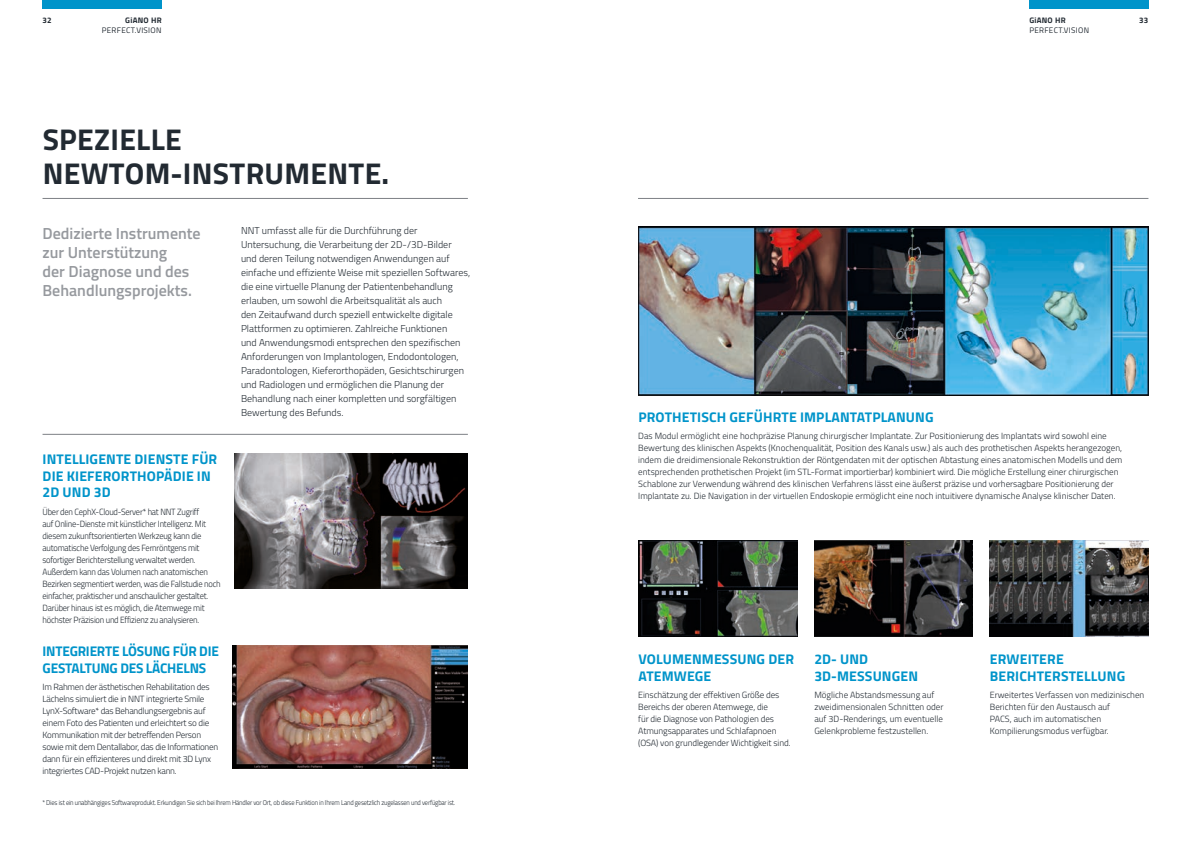
<style>
.page{position:relative;width:1191px;height:842px;background:#fff}
.page>*{position:absolute;margin:0;border:0;box-sizing:border-box;transform-origin:0 0}
.t1{font:700 30px/34px "Titillium";letter-spacing:.01em;color:#222a32}
.t2{font:600 16px/19.2px "Titillium";color:#96999e}
.t3{font:700 14px/16.8px "Titillium";letter-spacing:.01em;color:#0094ca}
.t4{font:700 14px/16.8px "Titillium";letter-spacing:-.015em;color:#0094ca}
.t5{font:300 10px/14px "Titillium";color:#222a32}
.t6{font:300 9px/12px "Titillium";letter-spacing:-.01em;color:#222a32}
.t7{font:300 9px/12px "Titillium";letter-spacing:-.01em;color:#222a32;scale:.94 1}
.t8{font:8px "Titillium";letter-spacing:.04em;color:#222a32}
.t9{font:700 8px "Titillium";letter-spacing:.03em;color:#222a32}
.t10{font:300 7px "Titillium";letter-spacing:-.025em;color:#222a32;scale:.92 1}
</style>
<div class="page">
<div style="left:1029px;top:0;width:119px;height:9px;background:#0094ca"></div>
<hr style="left:638px;top:198px;width:510px;height:1px;background:#7d8186">
<hr style="left:43px;top:198px;width:425px;height:1px;background:#7d8186">
<div style="left:43px;top:0;width:119px;height:9px;background:#0094ca"></div>
<hr style="left:43px;top:434px;width:425px;height:1px;background:#7d8186">
<img style="left:639px;top:540px;width:158px;height:96px">
<img style="left:814px;top:540px;width:159px;height:96px">
<img style="left:989px;top:540px;width:159px;height:96px">
<img style="left:639px;top:227px;width:509px;height:168px">
<img style="left:232px;top:645px;width:236px;height:123px">
<img style="left:234px;top:453px;width:234px;height:135px">
<p class="t9" style="left:43px;top:14px;width:11px">32</p>
<p class="t9" style="left:125px;top:14px;width:38px">GiANO HR</p>
<p class="t9" style="left:1139px;top:14px;width:11px">33</p>
<p class="t8" style="left:102px;top:24px;width:61px">PERFECT.VISION</p>
<p class="t9" style="left:1029px;top:14px;width:38px">GiANO HR</p>
<p class="t8" style="left:1029px;top:24px;width:61px">PERFECT.VISION</p>
<h1 class="t1" style="left:43px;top:121px;width:348px">SPEZIELLE<br>NEWTOM-INSTRUMENTE.</h1>
<h2 class="t2" style="left:43px;top:223px;width:160px">Dedizierte Instrumente zur Unterstützung<br>der Diagnose und des<br>Behandlungsprojekts.</h2>
<p class="t5" style="left:241px;top:223px;width:231px">NNT umfasst alle für die Durchführung der Untersuchung, die Verarbeitung der 2D-/3D-Bilder<br>und deren Teilung notwendigen Anwendungen auf einfache und effiziente Weise mit speziellen Softwares, die eine virtuelle Planung der Patientenbehandlung erlauben, um sowohl die Arbeitsqualität als auch<br>den Zeitaufwand durch speziell entwickelte digitale Plattformen zu optimieren. Zahlreiche Funktionen<br>und Anwendungsmodi entsprechen den spezifischen Anforderungen von Implantologen, Endodontologen, Paradontologen, Kieferorthopäden, Gesichtschirurgen und Radiologen und ermöglichen die Planung der Behandlung nach einer kompletten und sorgfältigen Bewertung des Befunds.</p>
<h3 class="t3" style="left:43px;top:450px;width:176px">INTELLIGENTE DIENSTE FÜR<br>DIE KIEFERORTHOPÄDIE IN<br>2D UND 3D</h3>
<p class="t7" style="left:43px;top:505px;width:191px">Über den CephX-Cloud-Server* hat NNT Zugriff<br>auf Online-Dienste mit künstlicher Intelligenz. Mit diesem zukunftsorientierten Werkzeug kann die automatische Verfolgung des Fernröntgens mit sofortiger Berichterstellung verwaltet werden.<br>Außerdem kann das Volumen nach anatomischen Bezirken segmentiert werden, was die Fallstudie noch einfacher, praktischer und anschaulicher gestaltet.<br>Darüber hinaus ist es möglich, die Atemwege mit höchster Präzision und Effizienz zu analysieren.</p>
<h3 class="t4" style="left:43px;top:642px;width:178px">INTEGRIERTE LÖSUNG FÜR DIE<br>GESTALTUNG DES LÄCHELNS</h3>
<p class="t6" style="left:43px;top:681px;width:177px">Im Rahmen der ästhetischen Rehabilitation des Lächelns simuliert die in NNT integrierte Smile LynX-Software* das Behandlungsergebnis auf einem Foto des Patienten und erleichtert so die Kommunikation mit der betreffenden Person sowie mit dem Dentallabor, das die Informationen dann für ein effizienteres und direkt mit 3D Lynx integriertes CAD-Projekt nutzen kann.</p>
<p class="t10" style="left:43px;top:798px;width:450px">* Dies ist ein unabhängiges Softwareprodukt. Erkundigen Sie sich bei Ihrem Händler vor Ort, ob diese Funktion in Ihrem Land gesetzlich zugelassen und verfügbar ist.</p>
<h3 class="t3" style="left:638px;top:408px;width:297px">PROTHETISCH GEFÜHRTE IMPLANTATPLANUNG</h3>
<p class="t6" style="left:638px;top:430px;width:486px">Das Modul ermöglicht eine hochpräzise Planung chirurgischer Implantate. Zur Positionierung des Implantats wird sowohl eine Bewertung des klinischen Aspekts (Knochenqualität, Position des Kanals usw.) als auch des prothetischen Aspekts herangezogen, indem die dreidimensionale Rekonstruktion der Röntgendaten mit der optischen Abtastung eines anatomischen Modells und dem entsprechenden prothetischen Projekt (im STL-Format importierbar) kombiniert wird. Die mögliche Erstellung einer chirurgischen Schablone zur Verwendung während des klinischen Verfahrens lässt eine äußerst präzise und vorhersagbare Positionierung der Implantate zu. Die Navigation in der virtuellen Endoskopie ermöglicht eine noch intuitivere dynamische Analyse klinischer Daten.</p>
<h3 class="t3" style="left:638px;top:650px;width:157px">VOLUMENMESSUNG DER<br>ATEMWEGE</h3>
<p class="t6" style="left:638px;top:689px;width:154px">Einschätzung der effektiven Größe des Bereichs der oberen Atemwege, die<br>für die Diagnose von Pathologien des Atmungsapparates und Schlafapnoen (OSA) von grundlegender Wichtigkeit sind.</p>
<h3 class="t3" style="left:814px;top:650px;width:105px">2D- UND<br>3D-MESSUNGEN</h3>
<p class="t6" style="left:814px;top:689px;width:130px">Mögliche Abstandsmessung auf zweidimensionalen Schnitten oder auf 3D-Renderings, um eventuelle Gelenkprobleme festzustellen.</p>
<h3 class="t3" style="left:990px;top:650px;width:137px">ERWEITERE<br>BERICHTERSTELLUNG</h3>
<p class="t6" style="left:989px;top:689px;width:156px">Erweitertes Verfassen von medizinischen Berichten für den Austausch auf<br>PACS, auch im automatischen Kompilierungsmodus verfügbar.</p>
</div>
